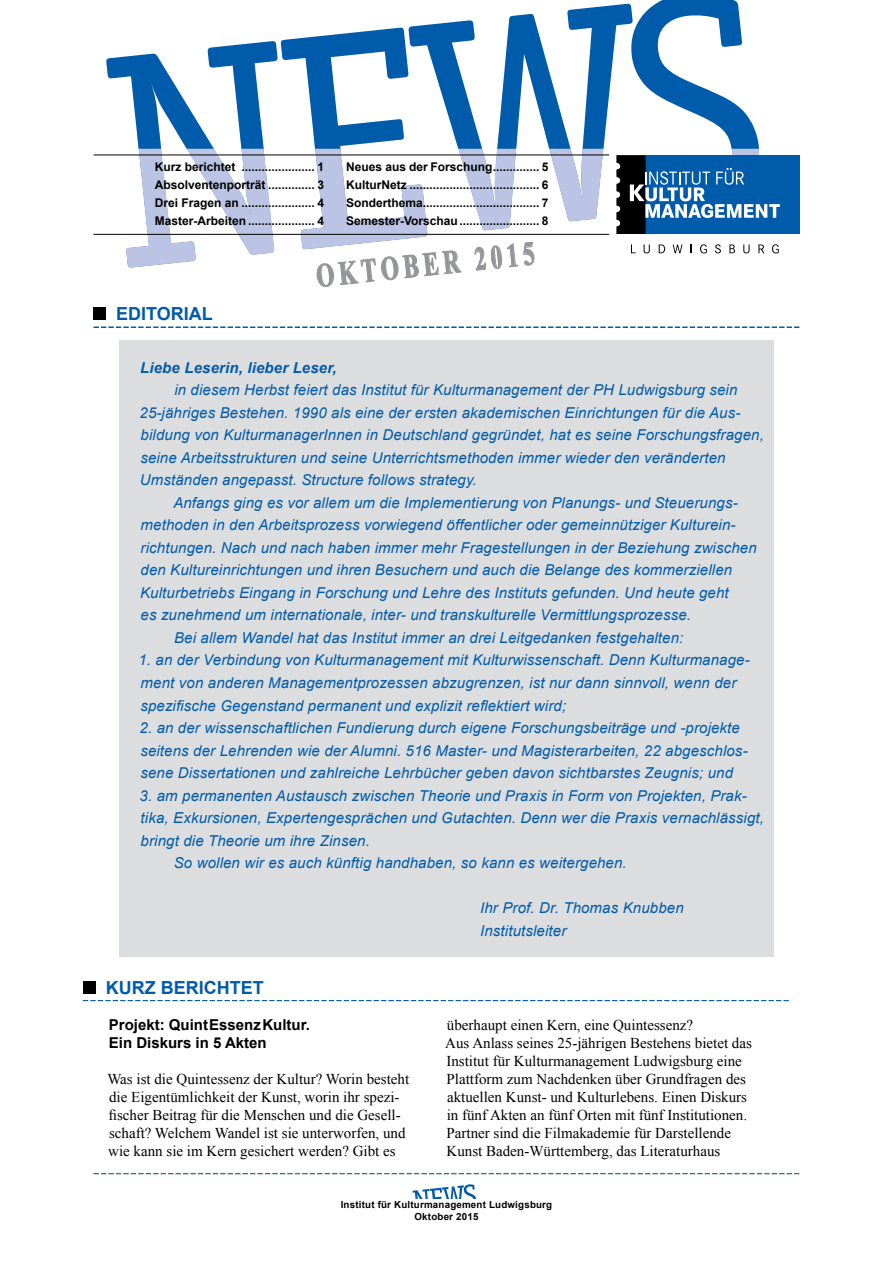
<style>
.page{position:relative;width:893px;height:1263px;background:#fff}
.page>*{position:absolute;margin:0;border:0;box-sizing:border-box;transform-origin:0 0}
.t1{font:700 33px "Times New Roman";color:#939598;scale:.7 1}
.Kapitelüberschrift{font:700 18px "Arial";color:#005baa}
.Text_einspaltig_-_Ed{font:italic 15px/22.5px "Arial";letter-spacing:.01em;color:#005baa}
.Text_zweispaltig{font:15px/18px "Times New Roman";color:#000}
.Unterüberschrift_zwe{font:700 15px "Arial";color:#000}
.Text_einspaltig_-_Ed-2{font:italic 700 15px "Arial";letter-spacing:.01em;color:#005baa}
.Inhaltsverzeichnis_1{font:700 12px/18px "Arial";color:#000}
.Inhaltsverzeichnis_2{font:700 12px "Arial";color:#000}
.t2{font:700 9.75px/11.2px "Arial";letter-spacing:.02em;color:#000;text-align:center}
</style>
<div class="page">
<svg style="left:94px;top:1173px;width:705px;height:1px"></svg>
<svg style="left:412px;top:1184px;width:65px;height:15px"></svg>
<svg style="left:410px;top:5px;width:206px;height:128px"></svg>
<div style="left:645px;top:155px;width:154px;height:79px;background:#005baa"></div>
<svg style="left:616px;top:0;width:164px;height:234px"></svg>
<svg style="left:631px;top:244px;width:5px;height:9px"></svg>
<svg style="left:644px;top:244px;width:6px;height:9px"></svg>
<svg style="left:659px;top:244px;width:6px;height:9px"></svg>
<svg style="left:673px;top:244px;width:9px;height:9px"></svg>
<svg style="left:690px;top:244px;width:2px;height:9px"></svg>
<svg style="left:700px;top:244px;width:7px;height:9px"></svg>
<svg style="left:715px;top:244px;width:6px;height:9px"></svg>
<svg style="left:729px;top:244px;width:6px;height:9px"></svg>
<svg style="left:743px;top:244px;width:7px;height:9px"></svg>
<svg style="left:758px;top:244px;width:6px;height:9px"></svg>
<svg style="left:772px;top:244px;width:7px;height:9px"></svg>
<div style="left:119px;top:341px;width:655px;height:616px;background:#dcddde"></div>
<hr style="left:94px;top:155px;width:515px;height:1px;background:#000">
<hr style="left:94px;top:234px;width:515px;height:1px;background:#000">
<div style="left:94px;top:307px;width:12px;height:13px;background:#000"></div>
<svg style="left:94px;top:326px;width:705px;height:2px"></svg>
<svg style="left:106px;top:27px;width:499px;height:260px"></svg>
<div style="left:83px;top:981px;width:13px;height:13px;background:#000"></div>
<svg style="left:83px;top:1000px;width:706px;height:1px"></svg>
<p class="Inhaltsverzeichnis_1" style="left:155px;top:158px;width:171px">Kurz berichtet ...................... 1</p>
<p class="Inhaltsverzeichnis_1" style="left:155px;top:176px;width:171px">Absolventenporträt .............. 3</p>
<p class="Inhaltsverzeichnis_1" style="left:155px;top:194px;width:171px">Drei Fragen an ...................... 4<br>Master-Arbeiten .................... 4</p>
<p class="Inhaltsverzeichnis_1" style="left:346px;top:158px;width:204px">Neues aus der Forschung.............. 5</p>
<p class="Inhaltsverzeichnis_1" style="left:346px;top:176px;width:204px">KulturNetz ....................................... 6</p>
<p class="Inhaltsverzeichnis_1" style="left:346px;top:194px;width:204px">Sonderthema................................... 7</p>
<p class="Inhaltsverzeichnis_2" style="left:346px;top:213px;width:204px">Semester-Vorschau........................ 8</p>
<p class="Kapitelüberschrift" style="left:116px;top:302px;width:98px">EDITORIAL</p>
<p class="t1" style="left:314px;top:253px;width:315px;rotate:-6deg">OKTOBER 2015</p>
<p class="Text_einspaltig_-_Ed-2" style="left:140px;top:358px;width:198px">Liebe Leserin, lieber Leser,</p>
<p class="Text_einspaltig_-_Ed" style="left:140px;top:379px;width:626px;text-indent:35px">in diesem Herbst feiert das Institut für Kulturmanagement der PH Ludwigsburg sein 25-jähriges Bestehen. 1990 als eine der ersten akademischen Einrichtungen für die Aus&shy;bildung von KulturmanagerInnen in Deutschland gegründet, hat es seine Forschungsfragen, seine Arbeitsstrukturen und seine Unterrichtsmethoden immer wieder den veränderten Umständen angepasst. Structure follows strategy.</p>
<p class="Text_einspaltig_-_Ed" style="left:140px;top:492px;width:618px;text-indent:33px">Anfangs ging es vor allem um die Implementierung von Planungs- und Steuerungs&shy;methoden in den Arbeitsprozess vorwiegend öffentlicher oder gemeinnütziger Kulturein&shy;richtungen. Nach und nach haben immer mehr Fragestellungen in der Beziehung zwischen den Kultureinrichtungen und ihren Besuchern und auch die Belange des kommerziellen Kulturbetriebs Eingang in Forschung und Lehre des Instituts gefunden. Und heute geht<br>es zunehmend um internationale, inter- und transkulturelle Vermittlungsprozesse.</p>
<p class="Text_einspaltig_-_Ed" style="left:174px;top:627px;width:511px">Bei allem Wandel hat das Institut immer an drei Leitgedanken festgehalten:</p>
<p class="Text_einspaltig_-_Ed" style="left:138px;top:649px;width:613px">1. an der Verbindung von Kulturmanagement mit Kulturwissenschaft. Denn Kulturmanage&shy;ment von anderen Managementprozessen abzugrenzen, ist nur dann sinnvoll, wenn der spezifische Gegenstand permanent und explizit reflektiert wird;</p>
<p class="Text_einspaltig_-_Ed" style="left:140px;top:717px;width:610px">2. an der wissenschaftlichen Fundierung durch eigene Forschungsbeiträge und -projekte seitens der Lehrenden wie der Alumni. 516 Master- und Magisterarbeiten, 22 abgeschlos&shy;sene Dissertationen und zahlreiche Lehrbücher geben davon sichtbarstes Zeugnis; und</p>
<p class="Text_einspaltig_-_Ed" style="left:140px;top:784px;width:626px">3. am permanenten Austausch zwischen Theorie und Praxis in Form von Projekten, Prak&shy;tika, Exkursionen, Expertengesprächen und Gutachten. Denn wer die Praxis vernachlässigt, bringt die Theorie um ihre Zinsen.</p>
<p class="Text_einspaltig_-_Ed" style="left:174px;top:852px;width:455px">So wollen wir es auch künftig handhaben, so kann es weitergehen.</p>
<p class="Text_einspaltig_-_Ed" style="left:480px;top:897px;width:205px">Ihr Prof. Dr. Thomas Knubben</p>
<p class="Text_einspaltig_-_Ed" style="left:480px;top:919px;width:88px">Institutsleiter</p>
<p class="Kapitelüberschrift" style="left:106px;top:975px;width:159px">KURZ BERICHTET</p>
<p class="Unterüberschrift_zwe" style="left:109px;top:1014px;width:203px">Projekt: QuintEssenzKultur.</p>
<p class="Unterüberschrift_zwe" style="left:109px;top:1032px;width:159px">Ein Diskurs in 5 Akten</p>
<p class="Text_zweispaltig" style="left:107px;top:1069px;width:303px">Was ist die Quintessenz der Kultur? Worin besteht die Eigentümlichkeit der Kunst, worin ihr spezi&shy;fischer Beitrag für die Menschen und die Gesell&shy;schaft? Welchem Wandel ist sie unterworfen, und wie kann sie im Kern gesichert werden? Gibt es</p>
<p class="Text_zweispaltig" style="left:447px;top:1015px;width:248px">überhaupt einen Kern, eine Quintessenz?</p>
<p class="Text_zweispaltig" style="left:445px;top:1033px;width:308px">Aus Anlass seines 25-jährigen Bestehens bietet das Institut für Kulturmanagement Ludwigsburg eine Plattform zum Nachdenken über Grundfragen des aktuellen Kunst- und Kulturlebens. Einen Diskurs in fünf Akten an fünf Orten mit fünf Institutionen.<br>Partner sind die Filmakademie für Darstellende Kunst Baden-Württemberg, das Literaturhaus</p>
<p class="t2" style="left:341px;top:1200px;width:213px">Institut für Kulturmanagement Ludwigsburg<br>Oktober 2015</p>
</div>
